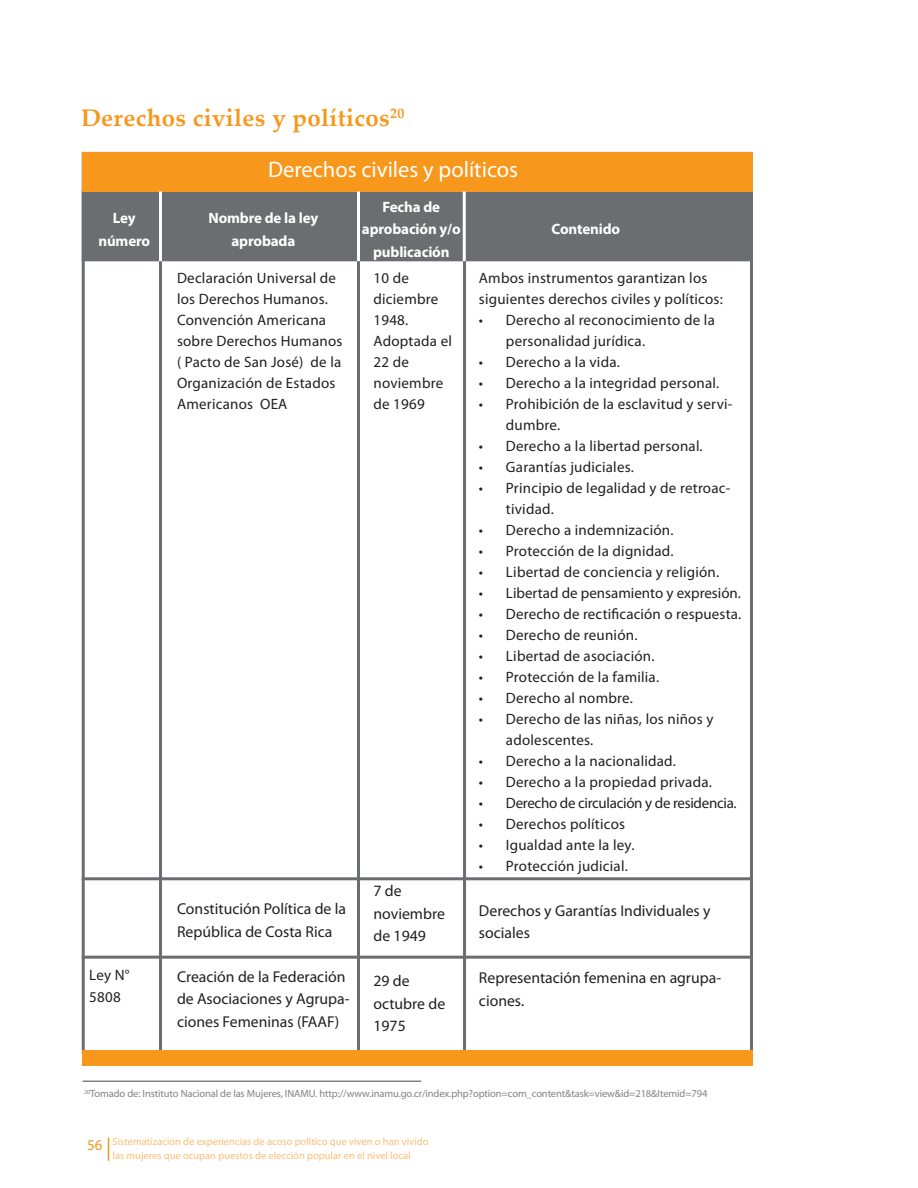
<style>
.page{position:relative;width:918px;height:1188px;background:#fff}
.page>*{position:absolute;margin:0;border:0;box-sizing:border-box;transform-origin:0 0}
.TEXTO_GENERAL{font:700 24px "Palatino Linotype";letter-spacing:.015em;color:#f7981d}
.TEXTO_GENERAL-2{font:22.5px "Myriad Pro";color:#fff}
.TEXTO_GENERAL-3{font:15.75px/22.5px "Myriad Pro";color:#231f20}
.TEXTO_GENERAL-4{font:15px/21px "Myriad Pro";letter-spacing:.015em;color:#231f20}
.TEXTO_GENERAL-5{font:700 15px "Myriad Pro";letter-spacing:-.01em;color:#fff}
.TEXTO_GENERAL-6{font:15px "Myriad Pro";letter-spacing:-.02em;color:#231f20}
.t1{font:15px "Myriad Pro";color:#f7981d}
.TEXTO_GENERAL-7{font:10.5px "Myriad Pro";letter-spacing:-.01em;color:#808285}
.t2{font:10.5px/13.5px "Myriad Pro";color:#fcbe76}
</style>
<div class="page">
<svg style="left:108px;top:1138px;width:1px;height:23px"></svg>
<hr style="left:82px;top:1081px;width:339px;height:1px;background:#808285">
<div style="left:82px;top:190px;width:670px;height:71px;background:#6c6d70"></div>
<div style="left:82px;top:152px;width:671px;height:40px;background:#f7981d"></div>
<hr style="left:463px;top:192px;width:3px;height:862px;background:#6c6d70">
<hr style="left:357px;top:192px;width:3px;height:862px;background:#6c6d70">
<hr style="left:159px;top:192px;width:3px;height:862px;background:#6c6d70">
<hr style="left:82px;top:877px;width:668px;height:3px;background:#6c6d70">
<hr style="left:82px;top:956px;width:668px;height:3px;background:#6c6d70">
<hr style="left:159px;top:191px;width:3px;height:70px;background:#fff">
<hr style="left:357px;top:191px;width:3px;height:70px;background:#fff">
<hr style="left:463px;top:191px;width:3px;height:70px;background:#fff">
<div style="left:82px;top:1051px;width:671px;height:15px;background:#f7981d"></div>
<p class="TEXTO_GENERAL" style="left:81px;top:100px;width:325px">Derechos civiles y políticos<sup>20</sup></p>
<p class="TEXTO_GENERAL-5" style="left:113px;top:208px;width:24px">Ley</p>
<p class="TEXTO_GENERAL-5" style="left:98px;top:231px;width:53px">número</p>
<p class="TEXTO_GENERAL-4" style="left:89px;top:964px;width:42px">Ley N°</p>
<p class="TEXTO_GENERAL-4" style="left:89px;top:987px;width:33px">5808</p>
<p class="TEXTO_GENERAL-2" style="left:268px;top:155px;width:252px">Derechos civiles y políticos</p>
<p class="TEXTO_GENERAL-5" style="left:209px;top:208px;width:111px">Nombre de la ley</p>
<p class="TEXTO_GENERAL-5" style="left:232px;top:231px;width:65px">aprobada</p>
<p class="TEXTO_GENERAL-5" style="left:382px;top:197px;width:59px">Fecha de</p>
<p class="TEXTO_GENERAL-5" style="left:362px;top:220px;width:100px">aprobación y/o</p>
<p class="TEXTO_GENERAL-5" style="left:373px;top:242px;width:78px">publicación</p>
<p class="TEXTO_GENERAL-5" style="left:552px;top:220px;width:70px">Contenido</p>
<p class="TEXTO_GENERAL-4" style="left:177px;top:267px;width:167px">Declaración Universal de los Derechos Humanos.<br>Convención Americana sobre Derechos Humanos ( Pacto de San José) de la<br>Organización de Estados<br>Americanos OEA</p>
<p class="TEXTO_GENERAL-4" style="left:374px;top:267px;width:37px">10 de</p>
<p class="TEXTO_GENERAL-4" style="left:374px;top:288px;width:66px">diciembre<br>1948.</p>
<p class="TEXTO_GENERAL-4" style="left:374px;top:330px;width:80px">Adoptada el<br>22 de</p>
<p class="TEXTO_GENERAL-4" style="left:374px;top:372px;width:71px">noviembre de 1969</p>
<p class="TEXTO_GENERAL-3" style="left:177px;top:898px;width:171px">Constitución Política de la<br>República de Costa Rica</p>
<p class="TEXTO_GENERAL-3" style="left:177px;top:965px;width:174px">Creación de la Federación de Asociaciones y Agrupa&shy;ciones Femeninas (FAAF)</p>
<p class="TEXTO_GENERAL-3" style="left:374px;top:880px;width:30px">7 de</p>
<p class="TEXTO_GENERAL-3" style="left:374px;top:902px;width:73px">noviembre de 1949</p>
<p class="TEXTO_GENERAL-3" style="left:374px;top:970px;width:38px">29 de</p>
<p class="TEXTO_GENERAL-3" style="left:374px;top:992px;width:73px">octubre de<br>1975</p>
<p class="TEXTO_GENERAL-4" style="left:479px;top:267px;width:245px">Ambos instrumentos garantizan los siguientes derechos civiles y políticos:</p>
<p class="TEXTO_GENERAL-4" style="left:506px;top:309px;width:210px;text-indent:-27px">• Derecho al reconocimiento de la personalidad jurídica.</p>
<p class="TEXTO_GENERAL-4" style="left:479px;top:351px;width:142px">• Derecho a la vida.</p>
<p class="TEXTO_GENERAL-4" style="left:479px;top:372px;width:242px">• Derecho a la integridad personal.</p>
<p class="TEXTO_GENERAL-4" style="left:506px;top:393px;width:228px;text-indent:-27px">• Prohibición de la esclavitud y servi&shy;dumbre.</p>
<p class="TEXTO_GENERAL-4" style="left:479px;top:435px;width:225px">• Derecho a la libertad personal.</p>
<p class="TEXTO_GENERAL-4" style="left:479px;top:456px;width:156px">• Garantías judiciales.</p>
<p class="TEXTO_GENERAL-4" style="left:506px;top:477px;width:226px;text-indent:-27px">• Principio de legalidad y de retroac&shy;tividad.</p>
<p class="TEXTO_GENERAL-4" style="left:479px;top:519px;width:196px">• Derecho a indemnización.</p>
<p class="TEXTO_GENERAL-4" style="left:479px;top:540px;width:196px">• Protección de la dignidad.</p>
<p class="TEXTO_GENERAL-4" style="left:479px;top:561px;width:242px">• Libertad de conciencia y religión.</p>
<p class="TEXTO_GENERAL-4" style="left:479px;top:582px;width:264px">• Libertad de pensamiento y expresión.</p>
<p class="TEXTO_GENERAL-4" style="left:479px;top:603px;width:264px">• Derecho de rectificación o respuesta.</p>
<p class="TEXTO_GENERAL-4" style="left:479px;top:624px;width:160px">• Derecho de reunión.</p>
<p class="TEXTO_GENERAL-4" style="left:479px;top:645px;width:177px">• Libertad de asociación.</p>
<p class="TEXTO_GENERAL-4" style="left:479px;top:666px;width:182px">• Protección de la familia.</p>
<p class="TEXTO_GENERAL-4" style="left:479px;top:687px;width:155px">• Derecho al nombre.</p>
<p class="TEXTO_GENERAL-4" style="left:506px;top:708px;width:209px;text-indent:-27px">• Derecho de las niñas, los niños y adolescentes.</p>
<p class="TEXTO_GENERAL-4" style="left:479px;top:750px;width:199px">• Derecho a la nacionalidad.</p>
<p class="TEXTO_GENERAL-4" style="left:479px;top:771px;width:235px">• Derecho a la propiedad privada.</p>
<p class="TEXTO_GENERAL-6" style="left:479px;top:794px;width:259px">• Derecho de circulación y de residencia.</p>
<p class="TEXTO_GENERAL-4" style="left:479px;top:813px;width:148px">• Derechos políticos</p>
<p class="TEXTO_GENERAL-4" style="left:479px;top:834px;width:157px">• Igualdad ante la ley.</p>
<p class="TEXTO_GENERAL-4" style="left:479px;top:855px;width:150px">• Protección judicial.</p>
<p class="TEXTO_GENERAL-3" style="left:479px;top:899px;width:233px">Derechos y Garantías Individuales y sociales</p>
<p class="TEXTO_GENERAL-3" style="left:479px;top:967px;width:244px">Representación femenina en agrupa&shy;ciones.</p>
<p class="TEXTO_GENERAL-7" style="left:84px;top:1087px;width:625px"><sup>20</sup>Tomado de: Instituto Nacional de las Mujeres, INAMU. http://www.inamu.go.cr/index.php?option=com_content&amp;task=view&amp;id=218&amp;Itemid=794</p>
<p class="t1" style="left:87px;top:1136px;width:17px">56</p>
<p class="t2" style="left:113px;top:1135px;width:317px">Sistematización de experiencias de acoso político que viven o han vivido las mujeres que ocupan puestos de elección popular en el nivel local</p>
</div>
